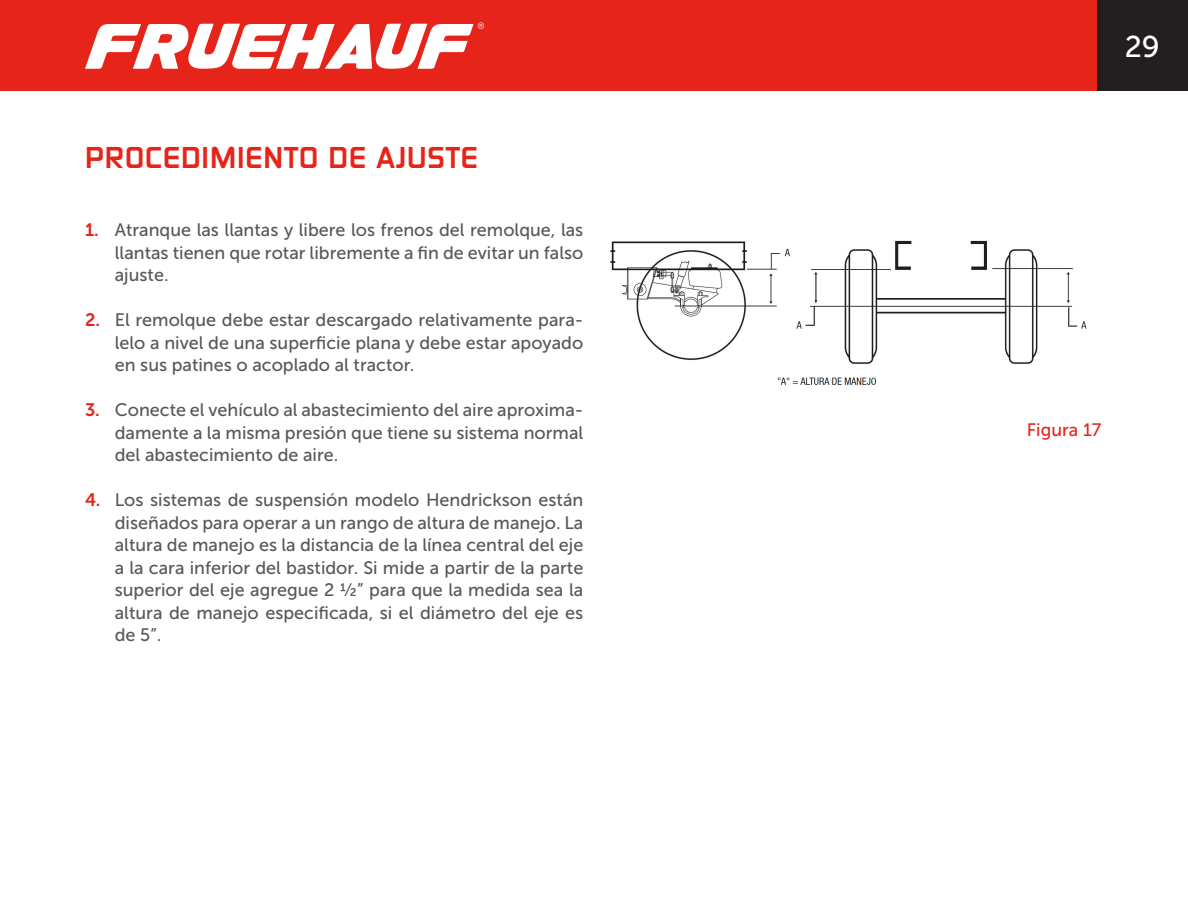
<style>
.page{position:relative;width:1188px;height:918px;background:#fff}
.page>*{position:absolute;margin:0;border:0;box-sizing:border-box;transform-origin:0 0}
.t1{font:30px "Museo Sans 500";color:#fff}
.t2{font:700 27px "Sol Pro";letter-spacing:.035em;color:#e72419}
.t3{font:18px/22.5px "Museo Sans 500";color:#57585a;text-align:justify}
.Texto{font:18px "Museo Sans 500";color:#e72419}
.s1{font-family:"Museo Sans 700";color:#e72419}
</style>
<div class="page">
<div style="left:0;top:0;width:1188px;height:91px;background:#e72419"></div>
<svg style="left:85px;top:22px;width:399px;height:47px"></svg>
<div style="left:1097px;top:0;width:91px;height:91px;background:#231f20"></div>
<img style="left:610px;top:240px;width:477px;height:145px">
<p class="t2" style="left:85px;top:139px;width:394px">PROCEDIMIENTO DE AJUSTE</p>
<p class="t3" style="left:115px;top:219px;width:470px;text-indent:-30px"><span class="s1">1.</span> Atranque las llantas y libere los frenos del remolque, las llantas tienen que rotar libremente a fin de evitar un falso ajuste.</p>
<p class="t3" style="left:115px;top:309px;width:470px;text-indent:-30px"><span class="s1">2.</span> El remolque debe estar descargado relativamente para&shy;lelo a nivel de una superficie plana y debe estar apoyado en sus patines o acoplado al tractor.</p>
<p class="t3" style="left:115px;top:399px;width:470px;text-indent:-30px"><span class="s1">3.</span> Conecte el vehículo al abastecimiento del aire aproxima&shy;damente a la misma presión que tiene su sistema normal del abastecimiento de aire.</p>
<p class="t3" style="left:115px;top:489px;width:470px;text-indent:-30px"><span class="s1">4.</span> Los sistemas de suspensión modelo Hendrickson están diseñados para operar a un rango de altura de manejo. La altura de manejo es la distancia de la línea central del eje a la cara inferior del bastidor. Si mide a partir de la parte superior del eje agregue 2 ½” para que la medida sea la altura de manejo especificada, si el diámetro del eje es de 5”.</p>
<h1 class="t1" style="left:1125px;top:30px;width:37px">29</h1>
<p class="Texto" style="left:1027px;top:420px;width:76px">Figura 17</p>
</div>
